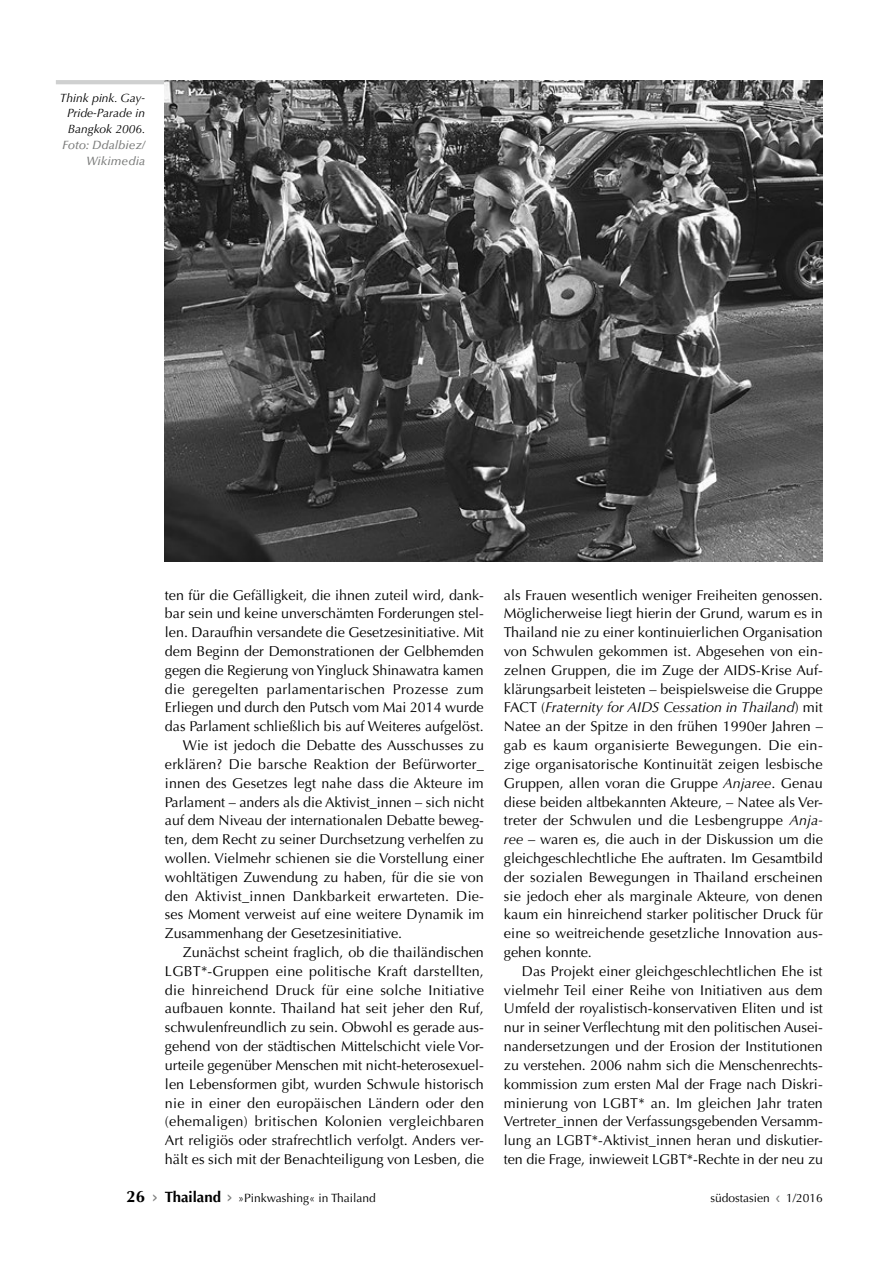
<style>
.page{position:relative;width:893px;height:1263px;background:#fff}
.page>*{position:absolute;margin:0;border:0;box-sizing:border-box;transform-origin:0 0}
.Body{font:14.25px/18.8px "Optima LT Std";color:#000;text-align:justify}
.t1{font:12px "Optima LT Std";color:#000}
.Marginalie{font:italic 12px/15.9px "Optima LT Std";color:#000;text-align:justify}
.Quelle{font:italic 500 12px/15.9px "Optima LT Std";color:#7a7b7a;text-align:right}
.s1{font-style:italic}
.s2{font-weight:700;font-size:16.5px}
.s3{font-family:"Interstate Regular 3";color:#7a7b7a}
.s4{font-weight:700;font-size:15px}
.s5{font-family:"Interstate";color:#7a7b7a}
</style>
<div class="page">
<hr style="left:56px;top:80px;width:229px;height:4px;background:#cfd0d0">
<img style="left:165px;top:80px;width:658px;height:481px">
<p class="Marginalie" style="left:67px;top:90px;width:80px;text-indent:-7px">Think pink. Gay-Pride-Parade in Bangkok 2006.</p>
<p class="Quelle" style="left:62px;top:137px;width:84px">Foto: Ddalbiez/<br>Wikimedia</p>
<p class="Body" style="left:165px;top:585px;width:320px">ten für die Gefälligkeit, die ihnen zuteil wird, dank&shy;bar sein und keine unverschämten Forderungen stel&shy;len. Daraufhin versandete die Gesetzesinitiative. Mit dem Beginn der Demonstrationen der Gelbhemden gegen die Regierung von Yingluck Shinawatra kamen die geregelten parlamentarischen Prozesse zum Erliegen und durch den Putsch vom Mai 2014 wurde das Parlament schließlich bis auf Weiteres aufgelöst.</p>
<p class="Body" style="left:165px;top:736px;width:321px;text-indent:18px">Wie ist jedoch die Debatte des Ausschusses zu erklären? Die barsche Reaktion der Befürworter_ innen des Gesetzes legt nahe dass die Akteure im Parlament – anders als die Aktivist_innen – sich nicht auf dem Niveau der internationalen Debatte beweg&shy;ten, dem Recht zu seiner Durchsetzung verhelfen zu wollen. Vielmehr schienen sie die Vorstellung einer wohltätigen Zuwendung zu haben, für die sie von den Aktivist_innen Dankbarkeit erwarteten. Die&shy;ses Moment verweist auf eine weitere Dynamik im Zusammenhang der Gesetzesinitiative.</p>
<p class="Body" style="left:165px;top:943px;width:321px;text-indent:18px">Zunächst scheint fraglich, ob die thailändischen LGBT*-Gruppen eine politische Kraft darstellten, die hinreichend Druck für eine solche Initiative aufbauen konnte. Thailand hat seit jeher den Ruf, schwulenfreundlich zu sein. Obwohl es gerade aus&shy;gehend von der städtischen Mittelschicht viele Vor&shy;urteile gegenüber Menschen mit nicht-heterosexuel&shy;len Lebensformen gibt, wurden Schwule historisch nie in einer den europäischen Ländern oder den (ehemaligen) britischen Kolonien vergleichbaren Art religiös oder strafrechtlich verfolgt. Anders ver&shy;hält es sich mit der Benachteiligung von Lesben, die</p>
<p class="Body" style="left:504px;top:585px;width:321px">als Frauen wesentlich weniger Freiheiten genossen.<br>Möglicherweise liegt hierin der Grund, warum es in Thailand nie zu einer kontinuierlichen Organisation von Schwulen gekommen ist. Abgesehen von ein&shy;zelnen Gruppen, die im Zuge der AIDS-Krise Auf&shy;klärungsarbeit leisteten – beispielsweise die Gruppe FACT (<span class="s1">Fraternity for AIDS Cessation in Thailand</span>) mit Natee an der Spitze in den frühen 1990er Jahren – gab es kaum organisierte Bewegungen. Die ein&shy;zige organisatorische Kontinuität zeigen lesbische Gruppen, allen voran die Gruppe <span class="s1">Anjaree</span>. Genau diese beiden altbekannten Akteure, – Natee als Ver&shy;treter der Schwulen und die Lesbengruppe <span class="s1">Anja&shy;ree</span> – waren es, die auch in der Diskussion um die gleichgeschlechtliche Ehe auftraten. Im Gesamtbild der sozialen Bewegungen in Thailand erscheinen sie jedoch eher als marginale Akteure, von denen kaum ein hinreichend starker politischer Druck für eine so weitreichende gesetzliche Innovation aus&shy;gehen konnte.</p>
<p class="Body" style="left:504px;top:962px;width:321px;text-indent:18px">Das Projekt einer gleichgeschlechtlichen Ehe ist vielmehr Teil einer Reihe von Initiativen aus dem Umfeld der royalistisch-konservativen Eliten und ist nur in seiner Verflechtung mit den politischen Ausei&shy;nandersetzungen und der Erosion der Institutionen zu verstehen. 2006 nahm sich die Menschenrechts&shy;kommission zum ersten Mal der Frage nach Diskri&shy;minierung von LGBT* an. Im gleichen Jahr traten Vertreter_innen der Verfassungsgebenden Versamm&shy;lung an LGBT*-Aktivist_innen heran und diskutier&shy;ten die Frage, inwieweit LGBT*-Rechte in der neu zu</p>
<p class="t1" style="left:127px;top:1190px;width:251px"><span class="s2">26</span> <span class="s3">&gt;</span> <span class="s4">Thailand</span> <span class="s5">&gt;</span> »Pinkwashing« in Thailand</p>
<p class="t1" style="left:710px;top:1190px;width:114px">südostasien <span class="s5">‹</span> 1/2016</p>
</div>
